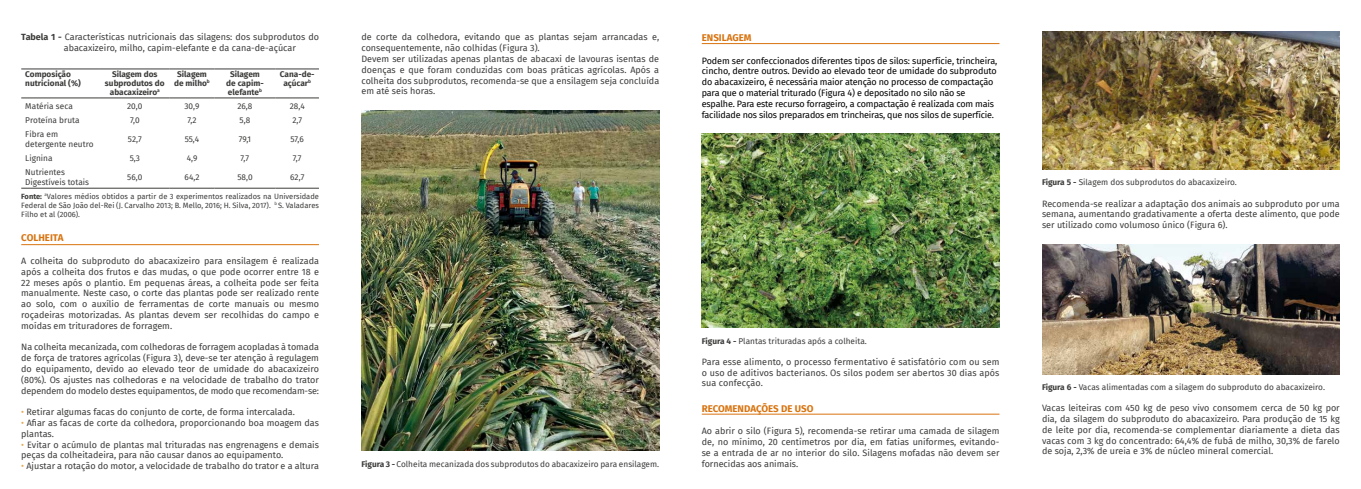
<style>
.page{position:relative;width:1361px;height:489px;background:#fff}
.page>*{position:absolute;margin:0;border:0;box-sizing:border-box;transform-origin:0 0}
.t1{font:700 9.75px "Fira Sans";color:#d87410}
.t2{font:9px/10.8px "Fira Sans";color:#3c3c3b;text-align:justify}
.t3{font:9px/10.8px "Fira Sans";letter-spacing:-.02em;color:#000}
.t4{font:8.25px/9.9px "Fira Sans";color:#3c3c3b}
.t5{font:700 8.25px/9px "Fira Sans";color:#3c3c3b;text-align:center}
.t6{font:7.5px/9px "Fira Sans";color:#3c3c3b;text-align:justify}
.s1{font-weight:700}
.s2{color:#e5ab53}
</style>
<div class="page">
<hr style="left:21px;top:188px;width:79px;height:1px;background:#3c3c3b">
<hr style="left:100px;top:188px;width:70px;height:1px;background:#3c3c3b">
<hr style="left:170px;top:188px;width:44px;height:1px;background:#3c3c3b">
<hr style="left:214px;top:188px;width:62px;height:1px;background:#3c3c3b">
<hr style="left:276px;top:188px;width:43px;height:1px;background:#3c3c3b">
<hr style="left:21px;top:69px;width:79px;height:1px;background:#3c3c3b">
<hr style="left:100px;top:69px;width:70px;height:1px;background:#3c3c3b">
<hr style="left:170px;top:69px;width:44px;height:1px;background:#3c3c3b">
<hr style="left:214px;top:69px;width:62px;height:1px;background:#3c3c3b">
<hr style="left:276px;top:69px;width:43px;height:1px;background:#3c3c3b">
<hr style="left:21px;top:98px;width:79px;height:1px;background:#3c3c3b">
<hr style="left:100px;top:98px;width:70px;height:1px;background:#3c3c3b">
<hr style="left:170px;top:98px;width:44px;height:1px;background:#3c3c3b">
<hr style="left:214px;top:98px;width:62px;height:1px;background:#3c3c3b">
<hr style="left:276px;top:98px;width:43px;height:1px;background:#3c3c3b">
<img style="left:361px;top:111px;width:298px;height:340px">
<img style="left:702px;top:134px;width:297px;height:194px">
<img style="left:1042px;top:32px;width:297px;height:137px">
<img style="left:1042px;top:244px;width:297px;height:130px">
<hr style="left:21px;top:244px;width:298px;height:1px;background:#d87410">
<hr style="left:702px;top:43px;width:297px;height:1px;background:#d87410">
<hr style="left:702px;top:414px;width:297px;height:1px;background:#d87410">
<p class="t2" style="left:64px;top:32px;width:257px;line-height:10.5px;text-indent:-43px"><span class="s1">Tabela 1 -</span> Características nutricionais das silagens: dos subprodutos do abacaxizeiro, milho, capim-elefante e da cana-de-açúcar</p>
<p class="t5" style="left:25px;top:69px;width:57px;text-align:left">Composição nutricional (%)</p>
<p class="t5" style="left:105px;top:69px;width:61px">Silagem dos subprodutos do abacaxizeiro<sup>a</sup></p>
<p class="t5" style="left:174px;top:69px;width:37px">Silagem de milho<sup>b</sup></p>
<p class="t5" style="left:226px;top:69px;width:39px">Silagem de capim&shy;elefante<sup>b</sup></p>
<p class="t5" style="left:280px;top:69px;width:36px">Cana-de&shy;açúcar<sup>b</sup></p>
<p class="t4" style="left:25px;top:101px;width:49px">Matéria seca</p>
<p class="t4" style="left:127px;top:101px;width:17px">20,0</p>
<p class="t4" style="left:184px;top:101px;width:17px">30,9</p>
<p class="t4" style="left:237px;top:101px;width:17px">26,8</p>
<p class="t4" style="left:290px;top:101px;width:16px">28,4</p>
<p class="t4" style="left:25px;top:115px;width:56px">Proteína bruta</p>
<p class="t4" style="left:130px;top:115px;width:11px">7,0</p>
<p class="t4" style="left:187px;top:115px;width:11px">7,2</p>
<p class="t4" style="left:240px;top:115px;width:12px">5,8</p>
<p class="t4" style="left:292px;top:115px;width:11px">2,7</p>
<p class="t4" style="left:25px;top:129px;width:70px">Fibra em detergente neutro</p>
<p class="t4" style="left:128px;top:134px;width:15px">52,7</p>
<p class="t4" style="left:185px;top:134px;width:16px">55,4</p>
<p class="t4" style="left:239px;top:134px;width:14px">79,1</p>
<p class="t4" style="left:291px;top:134px;width:15px">57,6</p>
<p class="t4" style="left:25px;top:153px;width:29px">Lignina</p>
<p class="t4" style="left:130px;top:153px;width:12px">5,3</p>
<p class="t4" style="left:187px;top:153px;width:12px">4,9</p>
<p class="t4" style="left:241px;top:153px;width:10px">7,7</p>
<p class="t4" style="left:293px;top:153px;width:10px">7,7</p>
<p class="t4" style="left:25px;top:167px;width:65px">Nutrientes<br>Digestíveis totais</p>
<p class="t4" style="left:127px;top:172px;width:17px">56,0</p>
<p class="t4" style="left:185px;top:172px;width:16px">64,2</p>
<p class="t4" style="left:237px;top:172px;width:17px">58,0</p>
<p class="t4" style="left:290px;top:172px;width:16px">62,7</p>
<p class="t6" style="left:21px;top:191px;width:299px"><span class="s1">Fonte:</span> <sup>a</sup>Valores médios obtidos a partir de 3 experimentos realizados na Universidade Federal de São João del-Rei (J. Carvalho 2013; B. Mello, 2016; H. Silva, 2017). <sup>b</sup> S. Valadares Filho et al (2006).</p>
<p class="t1" style="left:21px;top:230px;width:44px">COLHEITA</p>
<p class="t2" style="left:21px;top:255px;width:299px">A colheita do subproduto do abacaxizeiro para ensilagem é realizada após a colheita dos frutos e das mudas, o que pode ocorrer entre 18 e 22 meses após o plantio. Em pequenas áreas, a colheita pode ser feita manualmente. Neste caso, o corte das plantas pode ser realizado rente ao solo, com o auxílio de ferramentas de corte manuais ou mesmo roçadeiras motorizadas. As plantas devem ser recolhidas do campo e moídas em trituradores de forragem.</p>
<p class="t2" style="left:21px;top:342px;width:299px">Na colheita mecanizada, com colhedoras de forragem acopladas à tomada de força de tratores agrícolas (Figura 3), deve-se ter atenção à regulagem do equipamento, devido ao elevado teor de umidade do abacaxizeiro (80%). Os ajustes nas colhedoras e na velocidade de trabalho do trator dependem do modelo destes equipamentos, de modo que recomendam-se:</p>
<p class="t2" style="left:21px;top:406px;width:275px"><span class="s2">•</span> Retirar algumas facas do conjunto de corte, de forma intercalada.</p>
<p class="t2" style="left:21px;top:417px;width:299px"><span class="s2">•</span> Afiar as facas de corte da colhedora, proporcionando boa moagem das plantas.</p>
<p class="t2" style="left:21px;top:439px;width:299px"><span class="s2">•</span> Evitar o acúmulo de plantas mal trituradas nas engrenagens e demais peças da colheitadeira, para não causar danos ao equipamento.</p>
<p class="t2" style="left:21px;top:460px;width:299px"><span class="s2">•</span> Ajustar a rotação do motor, a velocidade de trabalho do trator e a altura</p>
<p class="t2" style="left:361px;top:32px;width:299px;text-align:left">de corte da colhedora, evitando que as plantas sejam arrancadas e, consequentemente, não colhidas (Figura 3).<br>Devem ser utilizadas apenas plantas de abacaxi de lavouras isentas de doenças e que foram conduzidas com boas práticas agrícolas. Após a colheita dos subprodutos, recomenda-se que a ensilagem seja concluída em até seis horas.</p>
<p class="t1" style="left:702px;top:29px;width:51px">ENSILAGEM</p>
<p class="t3" style="left:702px;top:55px;width:297px">Podem ser confeccionados diferentes tipos de silos: superfície, trincheira, cincho, dentre outros. Devido ao elevado teor de umidade do subproduto do abacaxizeiro, é necessária maior atenção no processo de compactação para que o material triturado (Figura 4) e depositado no silo não se espalhe. Para este recurso forrageiro, a compactação é realizada com mais facilidade nos silos preparados em trincheiras, que nos silos de superfície.</p>
<p class="t4" style="left:1042px;top:177px;width:196px"><span class="s1">Figura 5 -</span> Silagem dos subprodutos do abacaxizeiro.</p>
<p class="t2" style="left:1042px;top:198px;width:299px">Recomenda-se realizar a adaptação dos animais ao subproduto por uma semana, aumentando gradativamente a oferta deste alimento, que pode ser utilizado como volumoso único (Figura 6).</p>
<p class="t4" style="left:361px;top:459px;width:299px"><span class="s1">Figura 3 -</span> Colheita mecanizada dos subprodutos do abacaxizeiro para ensilagem.</p>
<p class="t4" style="left:702px;top:336px;width:167px"><span class="s1">Figura 4 -</span> Plantas trituradas após a colheita.</p>
<p class="t2" style="left:702px;top:356px;width:299px">Para esse alimento, o processo fermentativo é satisfatório com ou sem o uso de aditivos bacterianos. Os silos podem ser abertos 30 dias após sua confecção.</p>
<p class="t1" style="left:702px;top:400px;width:113px">RECOMENDAÇÕES DE USO</p>
<p class="t2" style="left:702px;top:425px;width:299px">Ao abrir o silo (Figura 5), recomenda-se retirar uma camada de silagem de, no mínimo, 20 centímetros por dia, em fatias uniformes, evitando&shy;se a entrada de ar no interior do silo. Silagens mofadas não devem ser fornecidas aos animais.</p>
<p class="t4" style="left:1042px;top:382px;width:284px"><span class="s1">Figura 6 -</span> Vacas alimentadas com a silagem do subproduto do abacaxizeiro.</p>
<p class="t2" style="left:1042px;top:402px;width:299px">Vacas leiteiras com 450 kg de peso vivo consomem cerca de 50 kg por dia, da silagem do subproduto do abacaxizeiro. Para produção de 15 kg de leite por dia, recomenda-se complementar diariamente a dieta das vacas com 3 kg do concentrado: 64,4% de fubá de milho, 30,3% de farelo de soja, 2,3% de ureia e 3% de núcleo mineral comercial.</p>
</div>
